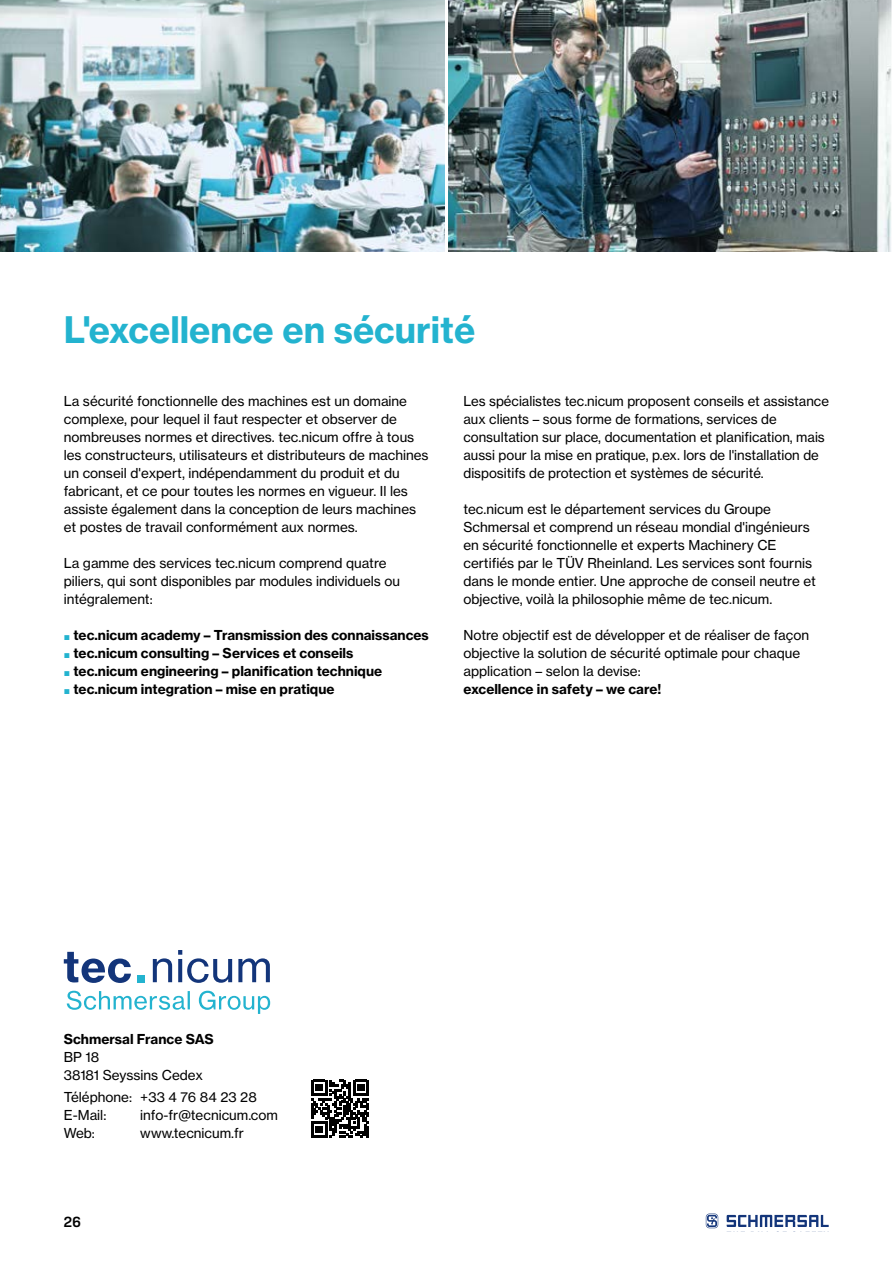
<style>
.page{position:relative;width:893px;height:1263px;background:#fff}
.page>*{position:absolute;margin:0;border:0;box-sizing:border-box;transform-origin:0 0}
.t1{font:36px "N Haas Grotesk TX Pro 75 Bd";color:#23b3cf}
.t2{font:600 15px "Bio Sans";color:#000}
.t3{font:13.5px/18px "N Haas Grotesk TX Pro 55 Rg";color:#000}
.t4{font:13.5px "N Haas Grotesk TX Pro 75 Bd";color:#000}
.s1{font-family:"Arial";font-size:10.5px;color:#23b3cf}
</style>
<div class="page">
<img style="left:0;top:0;width:891px;height:252px">
<svg style="left:64px;top:950px;width:206px;height:33px"></svg>
<div style="left:137px;top:975px;width:7px;height:7px;background:#23b3cf"></div>
<svg style="left:67px;top:991px;width:203px;height:23px"></svg>
<svg style="left:311px;top:1080px;width:58px;height:58px"></svg>
<svg style="left:727px;top:1215px;width:102px;height:12px"></svg>
<svg style="left:706px;top:1213px;width:12px;height:15px"></svg>
<hr style="left:445px;top:0;width:3px;height:252px;background:#fff">
<h1 class="t1" style="left:64px;top:307px;width:413px">L'excellence en sécurité</h1>
<p class="t3" style="left:64px;top:392px;width:366px">La sécurité fonctionnelle des machines est un domaine complexe, pour lequel il faut respecter et observer de nombreuses normes et directives. tec.nicum offre à tous les constructeurs, utilisateurs et distributeurs de machines un conseil d'expert, indépendamment du produit et du fabricant, et ce pour toutes les normes en vigueur. Il les assiste également dans la conception de leurs machines et postes de travail conformément aux normes.</p>
<p class="t3" style="left:64px;top:554px;width:338px">La gamme des services tec.nicum comprend quatre piliers, qui sont disponibles par modules individuels ou intégralement:</p>
<p class="t4" style="left:64px;top:627px;width:367px"><span class="s1">■</span> tec.nicum academy – Transmission des connaissances</p>
<p class="t4" style="left:64px;top:645px;width:291px"><span class="s1">■</span> tec.nicum consulting – Services et conseils</p>
<p class="t4" style="left:64px;top:663px;width:320px"><span class="s1">■</span> tec.nicum engineering – planification technique</p>
<p class="t4" style="left:64px;top:681px;width:272px"><span class="s1">■</span> tec.nicum integration – mise en pratique</p>
<p class="t3" style="left:463px;top:392px;width:367px">Les spécialistes tec.nicum proposent conseils et assistance aux clients – sous forme de formations, services de consultation sur place, documentation et planification, mais aussi pour la mise en pratique, p.ex. lors de l'installation de dispositifs de protection et systèmes de sécurité.</p>
<p class="t3" style="left:463px;top:500px;width:354px">tec.nicum est le département services du Groupe Schmersal et comprend un réseau mondial d'ingénieurs en sécurité fonctionnelle et experts Machinery CE certifiés par le TÜV Rheinland. Les services sont fournis dans le monde entier. Une approche de conseil neutre et objective, voilà la philosophie même de tec.nicum.</p>
<p class="t3" style="left:463px;top:626px;width:347px">Notre objectif est de développer et de réaliser de façon objective la solution de sécurité optimale pour chaque application – selon la devise:</p>
<p class="t4" style="left:463px;top:680px;width:199px">excellence in safety – we care!</p>
<p class="t4" style="left:64px;top:1030px;width:152px">Schmersal France SAS</p>
<p class="t3" style="left:64px;top:1048px;width:141px">BP 18<br>38181 Seyssins Cedex</p>
<p class="t3" style="left:64px;top:1088px;width:195px">Téléphone: +33 4 76 84 23 28<br>E-Mail:</p>
<p class="t3" style="left:140px;top:1106px;width:139px">info-fr@tecnicum.com</p>
<p class="t3" style="left:64px;top:1124px;width:33px">Web:</p>
<p class="t3" style="left:140px;top:1124px;width:105px">www.tecnicum.fr</p>
<p class="t2" style="left:63px;top:1210px;width:19px">26</p>
</div>
